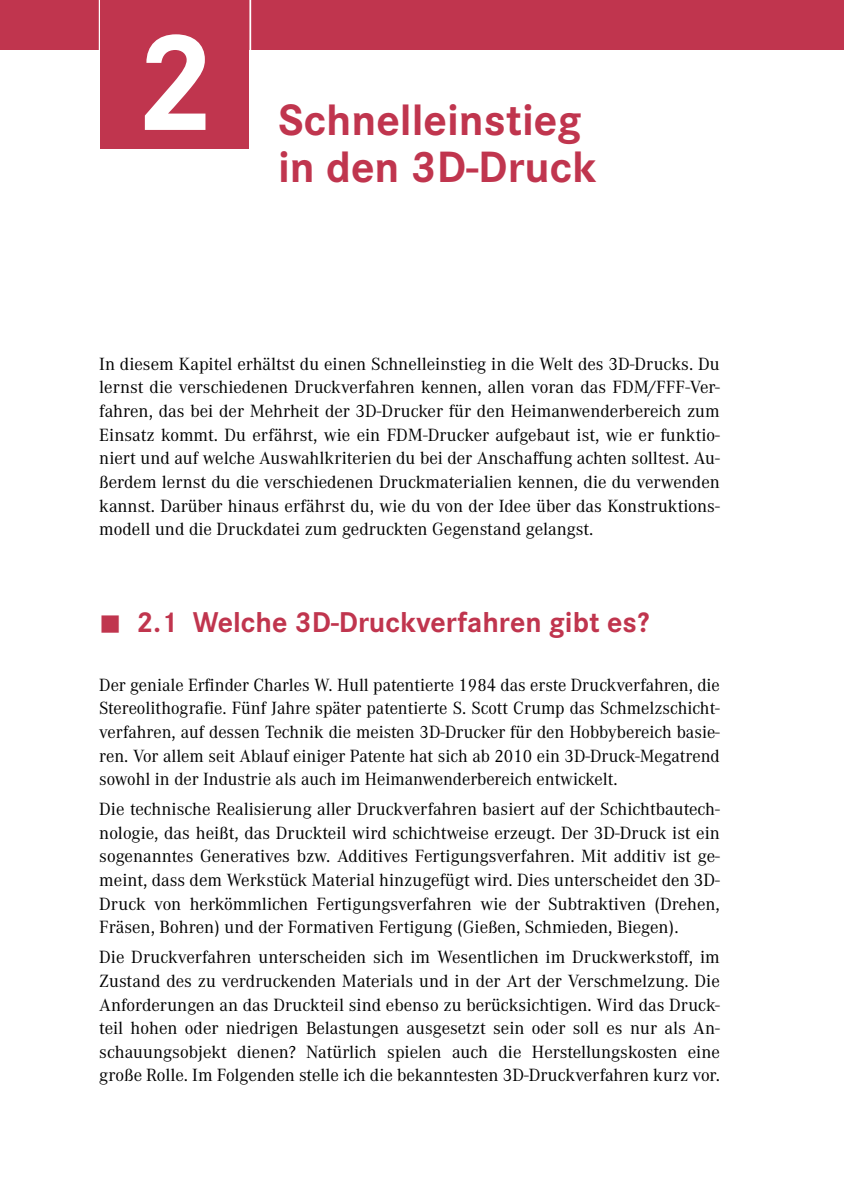
<style>
.page{position:relative;width:844px;height:1191px;background:#fff}
.page>*{position:absolute;margin:0;border:0;box-sizing:border-box;transform-origin:0 0}
.t1{font:700 143.5px "Corporate S Pro";color:#fff}
.t2{font:700 45.5px/47.2px "Corporate S Pro";color:#c0354e}
.t3{font:700 29.75px "Corporate S Pro";color:#c0354e}
.t4{font:18.38px/23.6px "Corporate A Pro";color:#000;text-align:justify}
</style>
<div class="page">
<div style="left:0;top:0;width:843px;height:50px;background:#c0354e"></div>
<hr style="left:99px;top:0;width:1px;height:187px;background:#fff">
<div style="left:100px;top:0;width:149px;height:149px;background:#c0354e"></div>
<hr style="left:249px;top:0;width:2px;height:187px;background:#fff">
<h1 class="t1" style="left:134px;top:-31px;width:83px">2</h1>
<h2 class="t2" style="left:278px;top:92px;width:320px">Schnelleinstieg in den 3D-Druck</h2>
<p class="t4" style="left:99px;top:351px;width:622px">In diesem Kapitel erhältst du einen Schnelleinstieg in die Welt des 3D-Drucks. Du lernst die verschiedenen Druckverfahren kennen, allen voran das FDM/FFF-Ver&shy;fahren, das bei der Mehrheit der 3D-Drucker für den Heimanwenderbereich zum Einsatz kommt. Du erfährst, wie ein FDM-Drucker aufgebaut ist, wie er funktio&shy;niert und auf welche Auswahlkriterien du bei der Anschaffung achten solltest. Au&shy;ßerdem lernst du die verschiedenen Druckmaterialien kennen, die du verwenden kannst. Darüber hinaus erfährst du, wie du von der Idee über das Konstruktions&shy;modell und die Druckdatei zum gedruckten Gegenstand gelangst.</p>
<h3 class="t3" style="left:136px;top:599px;width:514px">2.1 Welche 3D-Druckverfahren gibt es?</h3>
<p class="t4" style="left:99px;top:672px;width:622px">Der geniale Erfinder Charles W. Hull patentierte 1984 das erste Druckverfahren, die Stereolithografie. Fünf Jahre später patentierte S. Scott Crump das Schmelzschicht&shy;verfahren, auf dessen Technik die meisten 3D-Drucker für den Hobbybereich basie&shy;ren. Vor allem seit Ablauf einiger Patente hat sich ab 2010 ein 3D-Druck-Megatrend sowohl in der Industrie als auch im Heimanwenderbereich entwickelt.</p>
<p class="t4" style="left:99px;top:796px;width:622px">Die technische Realisierung aller Druckverfahren basiert auf der Schichtbautech&shy;nologie, das heißt, das Druckteil wird schichtweise erzeugt. Der 3D-Druck ist ein sogenanntes Generatives bzw. Additives Fertigungsverfahren. Mit additiv ist ge&shy;meint, dass dem Werkstück Material hinzugefügt wird. Dies unterscheidet den 3D-Druck von herkömmlichen Fertigungsverfahren wie der Subtraktiven (Drehen, Fräsen, Bohren) und der Formativen Fertigung (Gießen, Schmieden, Biegen).</p>
<p class="t4" style="left:99px;top:944px;width:622px">Die Druckverfahren unterscheiden sich im Wesentlichen im Druckwerkstoff, im Zustand des zu verdruckenden Materials und in der Art der Verschmelzung. Die Anforderungen an das Druckteil sind ebenso zu berücksichtigen. Wird das Druck&shy;teil hohen oder niedrigen Belastungen ausgesetzt sein oder soll es nur als An&shy;schauungsobjekt dienen? Natürlich spielen auch die Herstellungskosten eine große Rolle. Im Folgenden stelle ich die bekanntesten 3D-Druckverfahren kurz vor.</p>
</div>
